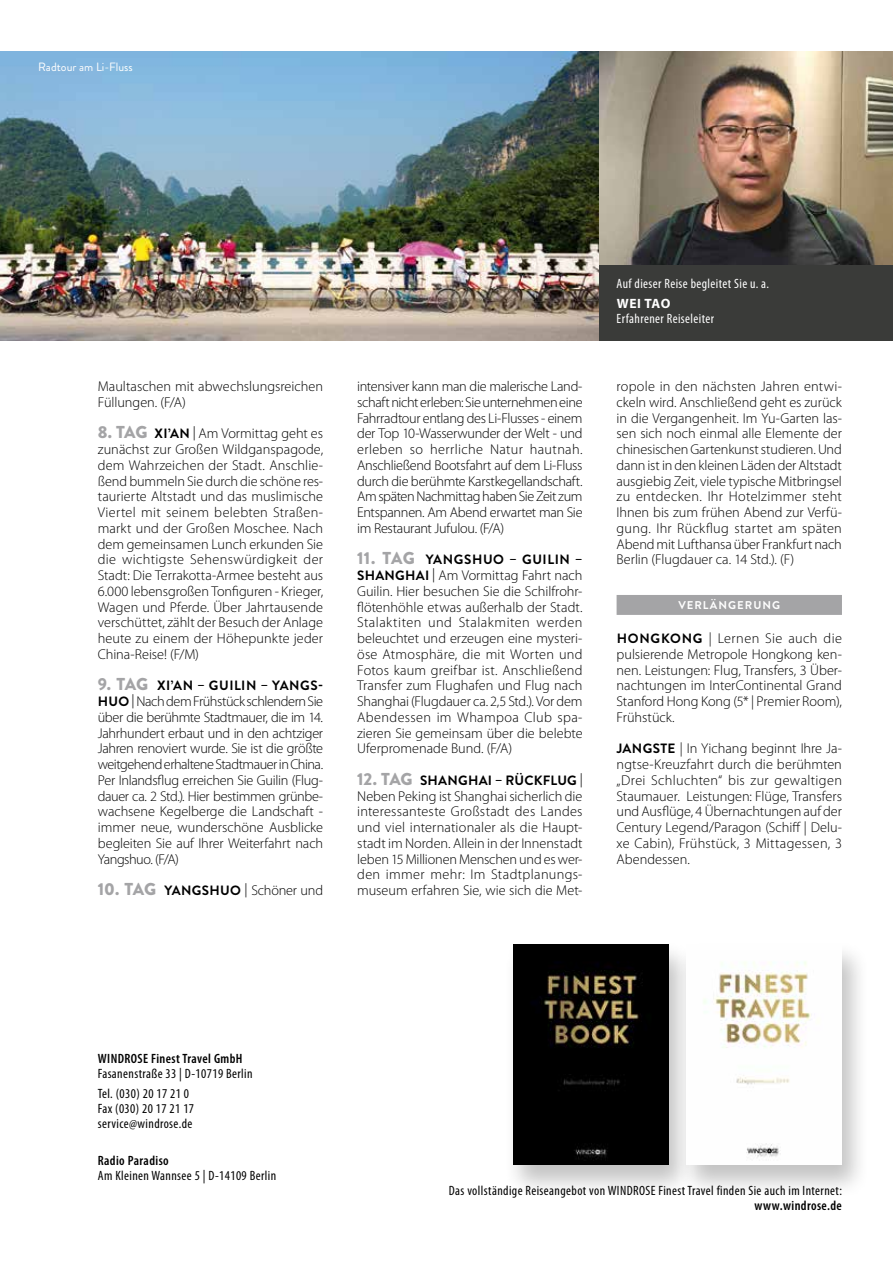
<style>
.page{position:relative;width:893px;height:1263px;background:#fff}
.page>*{position:absolute;margin:0;border:0;box-sizing:border-box;transform-origin:0 0}
.t1{font:300 14.25px/15.8px "Myriad Pro";letter-spacing:-.005em;color:#000;text-align:justify}
.t2{font:condensed 13.5px/20.1px "Myriad Pro";letter-spacing:.03em;color:#000}
.t3{font:600 condensed 13.5px "Myriad Pro";letter-spacing:.03em;color:#000}
.t4{font:condensed 13.5px "Myriad Pro";letter-spacing:.03em;color:#fff}
.t5{font:700 13.5px "Brandon Grotesque";letter-spacing:.035em;color:#000}
.t6{font:700 13.5px "Brandon Grotesque";letter-spacing:.015em;color:#000}
.t7{font:700 13.5px "Myriad Pro";letter-spacing:.035em;color:#fff}
.t8{font:12px "Brandon Grotesque";color:#fff}
.t9{font:700 11.25px "Brandon Grotesque";letter-spacing:.09em;color:#fff}
.s1{font-family:"Brandon Grotesque";font-weight:900;font-size:17.25px;color:#a4a4a6}
.s2{font-family:"Brandon Grotesque";font-weight:700;font-size:13.5px}
.s3{font-weight:900;font-size:17.25px;color:#a4a4a6}
</style>
<div class="page">
<img style="left:0;top:51px;width:600px;height:289px">
<img style="left:600px;top:51px;width:293px;height:214px">
<div style="left:617px;top:595px;width:225px;height:20px;background:#a4a4a6"></div>
<div style="left:600px;top:265px;width:293px;height:75px;background:#3a3b39"></div>
<div style="left:504px;top:941px;width:192px;height:257px;background:#000;opacity:.24"></div>
<img style="left:514px;top:944px;width:155px;height:221px">
<div style="left:676px;top:941px;width:194px;height:257px;background:#000;opacity:.24"></div>
<img style="left:686px;top:944px;width:156px;height:221px">
<p class="t8" style="left:38px;top:59px;width:96px">Radtour am Li-Fluss</p>
<p class="t1" style="left:98px;top:379px;width:227px">Maultaschen mit abwechslungsreichen<br>Füllungen. (F/A)</p>
<p class="t1" style="left:98px;top:426px;width:227px"><span class="s1">8. TAG</span> <span class="s2">XI’AN |</span> Am Vormittag geht es zunächst zur Großen Wildganspagode, dem Wahrzeichen der Stadt. Anschlie&shy;ßend bummeln Sie durch die schöne res&shy;taurierte Altstadt und das muslimische Viertel mit seinem belebten Straßen&shy;markt und der Großen Moschee. Nach dem gemeinsamen Lunch erkunden Sie die wichtigste Sehenswürdigkeit der Stadt: Die Terrakotta-Armee besteht aus 6.000 lebensgroßen Tonfiguren - Krieger, Wagen und Pferde. Über Jahrtausende verschüttet, zählt der Besuch der Anlage heute zu einem der Höhepunkte jeder China-Reise! (F/M)</p>
<p class="t5" style="left:98px;top:676px;width:227px"><span class="s3">9. TAG</span> XI’AN – GUILIN – YANGS-</p>
<p class="t1" style="left:98px;top:694px;width:227px"><span class="s2">HUO |</span> Nach dem Frühstück schlendern Sie über die berühmte Stadtmauer, die im 14.<br>Jahrhundert erbaut und in den achtziger Jahren renoviert wurde. Sie ist die größte weitgehend erhaltene Stadtmauer in China.<br>Per Inlandsflug erreichen Sie Guilin (Flug&shy;dauer ca. 2 Std.). Hier bestimmen grünbe&shy;wachsene Kegelberge die Landschaft - immer neue, wunderschöne Ausblicke begleiten Sie auf Ihrer Weiterfahrt nach Yangshuo. (F/A)</p>
<p class="t1" style="left:98px;top:883px;width:227px"><span class="s1">10. TAG</span> <span class="s2">YANGSHUO |</span> Schöner und</p>
<p class="t1" style="left:357px;top:379px;width:227px">intensiver kann man die malerische Land&shy;schaft nicht erleben: Sie unternehmen eine Fahrradtour entlang des Li-Flusses - einem der Top 10-Wasserwunder der Welt - und erleben so herrliche Natur hautnah.<br>Anschließend Bootsfahrt auf dem Li-Fluss durch die berühmte Karstkegellandschaft.<br>Am späten Nachmittag haben Sie Zeit zum Entspannen. Am Abend erwartet man Sie im Restaurant Jufulou. (F/A)</p>
<p class="t5" style="left:357px;top:550px;width:227px"><span class="s3">11. TAG</span> YANGSHUO – GUILIN –</p>
<p class="t1" style="left:357px;top:568px;width:227px"><span class="s2">SHANGHAI |</span> Am Vormittag Fahrt nach Guilin. Hier besuchen Sie die Schilfrohr&shy;flötenhöhle etwas außerhalb der Stadt.<br>Stalaktiten und Stalakmiten werden beleuchtet und erzeugen eine mysteri&shy;öse Atmosphäre, die mit Worten und Fotos kaum greifbar ist. Anschließend Transfer zum Flughafen und Flug nach Shanghai (Flugdauer ca. 2,5 Std.). Vor dem Abendessen im Whampoa Club spa&shy;zieren Sie gemeinsam über die belebte Uferpromenade Bund. (F/A)</p>
<p class="t6" style="left:357px;top:771px;width:227px"><span class="s3">12. TAG</span> SHANGHAI – RÜCKFLUG |</p>
<p class="t1" style="left:357px;top:788px;width:227px">Neben Peking ist Shanghai sicherlich die interessanteste Großstadt des Landes und viel internationaler als die Haupt&shy;stadt im Norden. Allein in der Innenstadt leben 15 Millionen Menschen und es wer&shy;den immer mehr: Im Stadtplanungs&shy;museum erfahren Sie, wie sich die Met-</p>
<p class="t4" style="left:617px;top:275px;width:154px">Auf dieser Reise begleitet Sie u. a.</p>
<p class="t7" style="left:617px;top:294px;width:55px">WEI TAO</p>
<p class="t4" style="left:617px;top:310px;width:99px">Erfahrener Reiseleiter</p>
<p class="t1" style="left:617px;top:379px;width:227px">ropole in den nächsten Jahren entwi&shy;ckeln wird. Anschließend geht es zurück in die Vergangenheit. Im Yu-Garten las&shy;sen sich noch einmal alle Elemente der chinesischen Gartenkunst studieren. Und dann ist in den kleinen Läden der Altstadt ausgiebig Zeit, viele typische Mitbringsel zu entdecken. Ihr Hotelzimmer steht Ihnen bis zum frühen Abend zur Verfü&shy;gung. Ihr Rückflug startet am späten Abend mit Lufthansa über Frankfurt nach Berlin (Flugdauer ca. 14 Std.). (F)</p>
<p class="t9" style="left:678px;top:597px;width:103px">VERLÄNGERUNG</p>
<p class="t1" style="left:617px;top:631px;width:227px"><span class="s2">HONGKONG</span> | Lernen Sie auch die pulsierende Metropole Hongkong ken&shy;nen. Leistungen: Flug, Transfers, 3 Über&shy;nachtungen im InterContinental Grand Stanford Hong Kong (5* | Premier Room), Frühstück.</p>
<p class="t1" style="left:617px;top:741px;width:227px"><span class="s2">JANGSTE</span> | In Yichang beginnt Ihre Ja&shy;ngtse-Kreuzfahrt durch die berühmten „Drei Schluchten“ bis zur gewaltigen Staumauer. Leistungen: Flüge, Transfers und Ausflüge, 4 Übernachtungen auf der Century Legend/Paragon (Schiff | Delu&shy;xe Cabin), Frühstück, 3 Mittagessen, 3<br>Abendessen.</p>
<p class="t3" style="left:98px;top:1051px;width:146px">WINDROSE Finest Travel GmbH</p>
<p class="t2" style="left:98px;top:1063px;width:156px">Fasanenstraße 33 | D-10719 Berlin<br>Tel. (030) 20 17 21 0</p>
<p class="t2" style="left:98px;top:1101px;width:98px;line-height:15px">Fax (030) 20 17 21 17 service@windrose.de</p>
<p class="t3" style="left:98px;top:1153px;width:72px">Radio Paradiso</p>
<p class="t2" style="left:98px;top:1165px;width:180px">Am Kleinen Wannsee 5 | D-14109 Berlin</p>
<p class="t2" style="left:449px;top:1180px;width:395px">Das vollständige Reiseangebot von WINDROSE Finest Travel finden Sie auch im Internet:</p>
<p class="t3" style="left:754px;top:1198px;width:89px">www.windrose.de</p>
</div>
